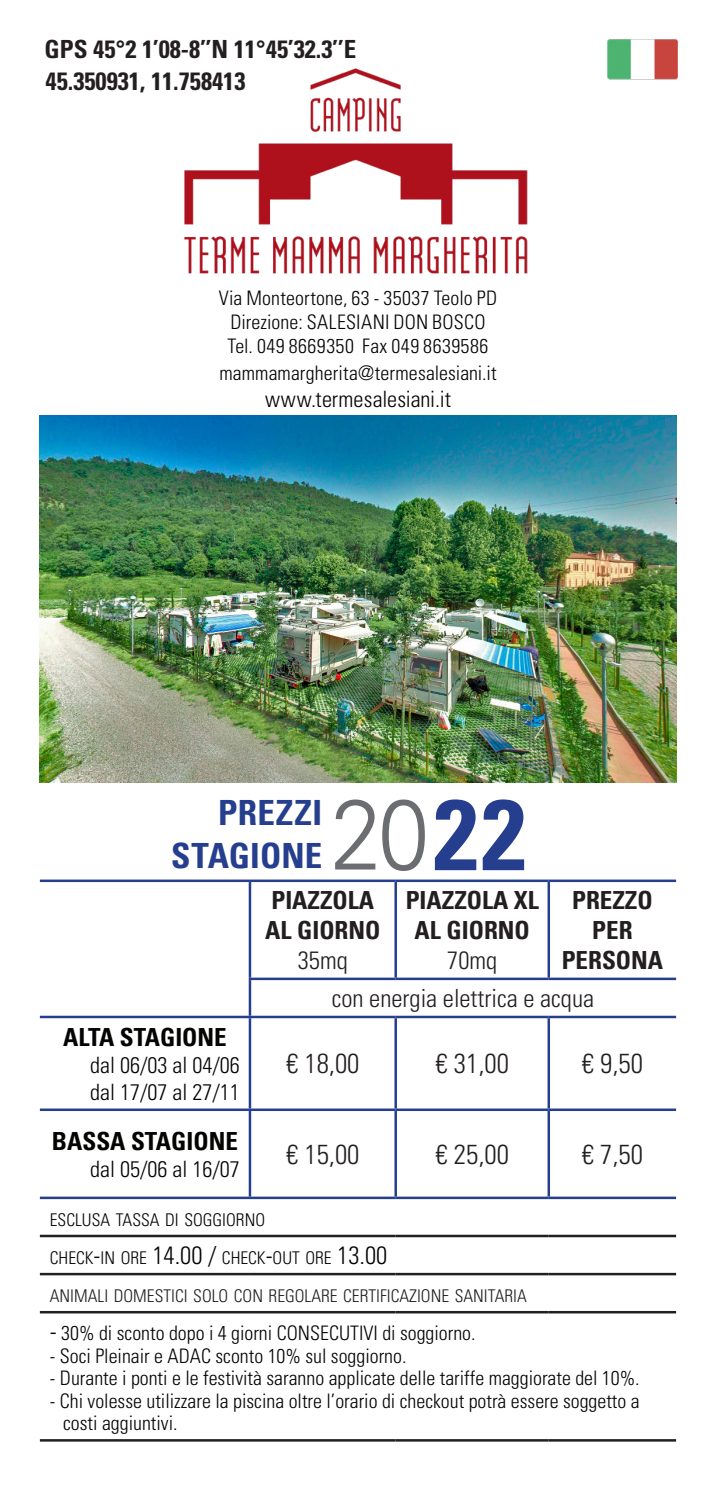
<style>
.page{position:relative;width:716px;height:1503px;background:#fff}
.page>*{position:absolute;margin:0;border:0;box-sizing:border-box;transform-origin:0 0}
.t1{font:700 condensed 100px "Univers LT";color:#253f8e}
.t2{font:700 condensed 34.75px "Univers LT";letter-spacing:.005em;color:#253f8e}
.t3{font:300 condensed 27.5px "Univers LT Std";color:#231f20}
.t4{font:700 condensed 25px/30px "Univers LT";color:#231f20}
.t5{font:700 condensed 25px "Univers LT Std";color:#231f20}
.t6{font:300 condensed 25px "Univers LT Std";color:#231f20}
.t7{font:700 condensed 25px "Univers LT";color:#040503}
.t8{font:300 condensed 22.5px "Univers LT Std";color:#040503}
.t9{font:300 condensed 20px "Univers LT Std";color:#040503}
.t10{font:300 condensed 20px "Univers LT Std";letter-spacing:.025em;color:#040503}
.t11{font:300 condensed 17.5px "Univers LT Std";color:#040503}
.t12{font:300 condensed 17.5px "Univers LT Std";color:#231f20}
.s1{font-size:25px}
</style>
<div class="page">
<hr style="left:40px;top:1439px;width:210px;height:2px;background:#231f20">
<hr style="left:250px;top:1439px;width:146px;height:2px;background:#231f20">
<hr style="left:396px;top:1439px;width:153px;height:2px;background:#231f20">
<hr style="left:549px;top:1439px;width:127px;height:2px;background:#231f20">
<hr style="left:40px;top:1310px;width:210px;height:3px;background:#231f20">
<hr style="left:250px;top:1310px;width:146px;height:3px;background:#231f20">
<hr style="left:396px;top:1310px;width:153px;height:3px;background:#231f20">
<hr style="left:549px;top:1310px;width:127px;height:3px;background:#231f20">
<hr style="left:40px;top:1272px;width:210px;height:3px;background:#231f20">
<hr style="left:250px;top:1272px;width:146px;height:3px;background:#231f20">
<hr style="left:396px;top:1272px;width:153px;height:3px;background:#231f20">
<hr style="left:549px;top:1272px;width:127px;height:3px;background:#231f20">
<hr style="left:40px;top:1108px;width:210px;height:3px;background:#253f8e">
<hr style="left:250px;top:1108px;width:146px;height:3px;background:#253f8e">
<hr style="left:396px;top:1108px;width:153px;height:3px;background:#253f8e">
<hr style="left:549px;top:1108px;width:127px;height:3px;background:#253f8e">
<hr style="left:40px;top:1196px;width:210px;height:3px;background:#253f8e">
<hr style="left:250px;top:1196px;width:146px;height:3px;background:#253f8e">
<hr style="left:396px;top:1196px;width:153px;height:3px;background:#253f8e">
<hr style="left:549px;top:1196px;width:127px;height:3px;background:#253f8e">
<hr style="left:40px;top:1234px;width:210px;height:3px;background:#231f20">
<hr style="left:250px;top:1234px;width:146px;height:3px;background:#231f20">
<hr style="left:396px;top:1234px;width:153px;height:3px;background:#231f20">
<hr style="left:549px;top:1234px;width:127px;height:3px;background:#231f20">
<hr style="left:250px;top:879px;width:146px;height:3px;background:#253f8e">
<hr style="left:396px;top:879px;width:153px;height:3px;background:#253f8e">
<hr style="left:549px;top:879px;width:127px;height:3px;background:#253f8e">
<hr style="left:249px;top:1018px;width:2px;height:90px;background:#253f8e">
<hr style="left:249px;top:1111px;width:2px;height:85px;background:#253f8e">
<hr style="left:394px;top:882px;width:3px;height:95px;background:#253f8e">
<hr style="left:547px;top:882px;width:3px;height:95px;background:#253f8e">
<hr style="left:394px;top:1018px;width:3px;height:90px;background:#253f8e">
<hr style="left:547px;top:1018px;width:3px;height:90px;background:#253f8e">
<hr style="left:394px;top:1111px;width:3px;height:85px;background:#253f8e">
<hr style="left:547px;top:1111px;width:3px;height:85px;background:#253f8e">
<hr style="left:40px;top:879px;width:210px;height:3px;background:#253f8e">
<hr style="left:249px;top:882px;width:2px;height:95px;background:#253f8e">
<hr style="left:40px;top:1015px;width:210px;height:3px;background:#253f8e">
<hr style="left:249px;top:977px;width:147px;height:3px;background:#253f8e">
<hr style="left:249px;top:980px;width:2px;height:35px;background:#253f8e">
<hr style="left:396px;top:977px;width:153px;height:3px;background:#253f8e">
<hr style="left:549px;top:977px;width:127px;height:3px;background:#253f8e">
<hr style="left:250px;top:1015px;width:146px;height:3px;background:#253f8e">
<hr style="left:396px;top:1015px;width:153px;height:3px;background:#253f8e">
<hr style="left:549px;top:1015px;width:127px;height:3px;background:#253f8e">
<img style="left:184px;top:68px;width:344px;height:206px">
<svg style="left:335px;top:799px;width:90px;height:72px"></svg>
<img style="left:40px;top:416px;width:636px;height:366px">
<img style="left:607px;top:39px;width:71px;height:41px">
<p class="t5" style="left:45px;top:34px;width:313px">GPS 45°2 1’08-8’’N 11°45’32.3’’E</p>
<p class="t5" style="left:46px;top:66px;width:201px">45.350931, 11.758413</p>
<p class="t9" style="left:219px;top:286px;width:280px">Via Monteortone, 63 - 35037 Teolo PD</p>
<p class="t9" style="left:230px;top:310px;width:257px">Direzione: SALESIANI DON BOSCO</p>
<p class="t10" style="left:228px;top:334px;width:262px">Tel. 049 8669350 Fax 049 8639586</p>
<p class="t9" style="left:219px;top:361px;width:279px">mammamargherita@termesalesiani.it</p>
<p class="t8" style="left:265px;top:385px;width:187px">www.termesalesiani.it</p>
<p class="t2" style="left:218px;top:791px;width:105px">PREZZI</p>
<p class="t2" style="left:171px;top:834px;width:152px">STAGIONE</p>
<p class="t1" style="left:434px;top:773px;width:94px">22</p>
<p class="t7" style="left:63px;top:1021px;width:165px">ALTA STAGIONE</p>
<p class="t8" style="left:90px;top:1051px;width:151px">dal 06/03 al 04/06</p>
<p class="t8" style="left:90px;top:1078px;width:151px">dal 17/07 al 27/11</p>
<p class="t7" style="left:52px;top:1125px;width:188px">BASSA STAGIONE</p>
<p class="t8" style="left:90px;top:1155px;width:151px">dal 05/06 al 16/07</p>
<p class="t4" style="left:265px;top:884px;width:117px">PIAZZOLA<br>AL GIORNO</p>
<p class="t6" style="left:298px;top:945px;width:51px">35mq</p>
<p class="t4" style="left:572px;top:884px;width:82px">PREZZO</p>
<p class="t4" style="left:592px;top:914px;width:42px">PER</p>
<p class="t4" style="left:562px;top:944px;width:103px">PERSONA</p>
<p class="t6" style="left:332px;top:983px;width:264px">con energia elettrica e acqua</p>
<p class="t4" style="left:406px;top:884px;width:134px;text-align:center">PIAZZOLA XL<br>AL GIORNO</p>
<p class="t6" style="left:447px;top:945px;width:51px">70mq</p>
<p class="t3" style="left:286px;top:1047px;width:75px">€ 18,00</p>
<p class="t3" style="left:435px;top:1047px;width:75px">€ 31,00</p>
<p class="t3" style="left:582px;top:1047px;width:63px">€ 9,50</p>
<p class="t3" style="left:286px;top:1137px;width:75px">€ 15,00</p>
<p class="t3" style="left:435px;top:1137px;width:75px">€ 25,00</p>
<p class="t3" style="left:582px;top:1137px;width:63px">€ 7,50</p>
<p class="t11" style="left:50px;top:1209px;width:217px">ESCLUSA TASSA DI SOGGIORNO</p>
<p class="t11" style="left:50px;top:1247px;width:339px">CHECK<span class="s1">-</span>IN ORE <span class="s1">14.00 /</span> CHECK<span class="s1">-</span>OUT ORE <span class="s1">13.00</span></p>
<p class="t12" style="left:50px;top:1285px;width:478px">ANIMALI DOMESTICI SOLO CON REGOLARE CERTIFICAZIONE SANITARIA</p>
<p class="t9" style="left:50px;top:1321px;width:427px"><span class="s1">-</span> 30% di sconto dopo i 4 giorni CONSECUTIVI di soggiorno.</p>
<p class="t9" style="left:50px;top:1343px;width:358px">- Soci Pleinair e ADAC sconto 10% sul soggiorno.</p>
<p class="t9" style="left:50px;top:1366px;width:591px">- Durante i ponti e le festività saranno applicate delle tariffe maggiorate del 10%.</p>
<p class="t9" style="left:50px;top:1388px;width:591px">- Chi volesse utilizzare la piscina oltre l’orario di checkout potrà essere soggetto a</p>
<p class="t9" style="left:63px;top:1411px;width:116px">costi aggiuntivi.</p>
</div>
